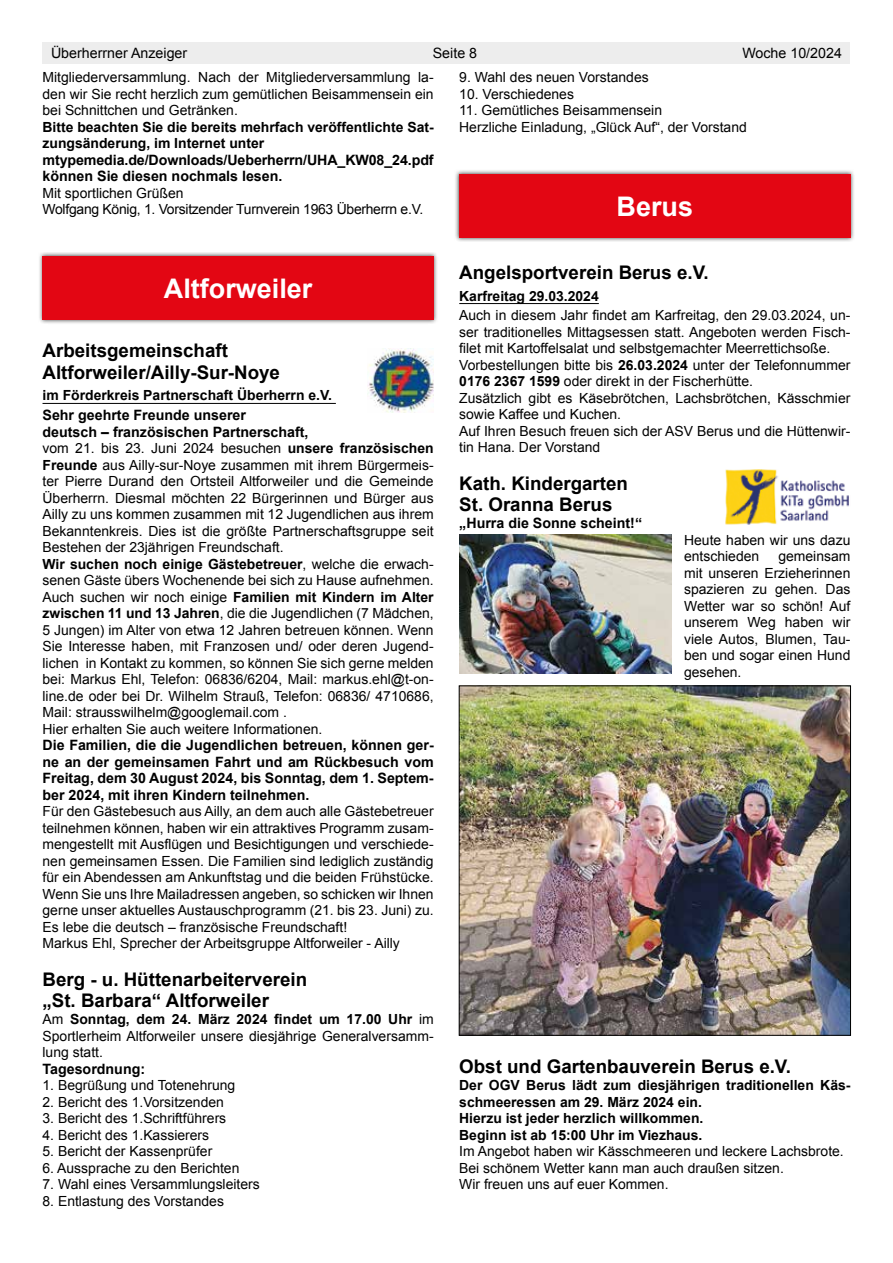
<style>
.page{position:relative;width:893px;height:1263px;background:#fff}
.page>*{position:absolute;margin:0;border:0;box-sizing:border-box;transform-origin:0 0}
.t1{font:700 27px "Arial";color:#fff}
.t2{font:700 18.75px/21px "Arial";color:#000}
.t3{font:700 14.25px/16.5px "Arial";color:#000}
.t4{font:14.25px "Arial";color:#000}
.t5{font:13.95px/16.5px "Arial";color:#000}
.t6{font:700 13.95px/16.5px "Arial";color:#000}
.t7{font:13.95px/16.5px "Arial";letter-spacing:-.02em;color:#000}
.s1{font-weight:700}
</style>
<div class="page">
<div style="left:43px;top:43px;width:807px;height:21px;background:#ededed"></div>
<hr style="left:459px;top:303px;width:140px;height:1px;background:#000">
<div style="left:455px;top:169px;width:400px;height:73px;background:#000;opacity:.7"></div>
<div style="left:459px;top:174px;width:391px;height:64px;background:#e30613"></div>
<img style="left:725px;top:469px;width:124px;height:55px">
<img style="left:459px;top:535px;width:212px;height:139px">
<img style="left:461px;top:688px;width:388px;height:345px">
<div style="left:459px;top:686px;width:392px;height:349px;border:1px solid #000"></div>
<hr style="left:43px;top:403px;width:293px;height:1px;background:#000">
<div style="left:38px;top:252px;width:401px;height:72px;background:#000;opacity:.7"></div>
<div style="left:43px;top:256px;width:391px;height:64px;background:#e30613"></div>
<img style="left:367px;top:349px;width:67px;height:64px">
<p class="t4" style="left:51px;top:44px;width:138px">Überherrner Anzeiger</p>
<p class="t4" style="left:433px;top:44px;width:46px">Seite 8</p>
<p class="t4" style="left:742px;top:44px;width:101px">Woche 10/2024</p>
<p class="t5" style="left:459px;top:69px;width:191px">9. Wahl des neuen Vorstandes</p>
<p class="t5" style="left:459px;top:86px;width:116px">10. Verschiedenes</p>
<p class="t5" style="left:459px;top:102px;width:289px">11. Gemütliches Beisammensein<br>Herzliche Einladung, „Glück Auf“, der Vorstand</p>
<p class="t5" style="left:43px;top:69px;width:393px;text-align:justify">Mitgliederversammlung. Nach der Mitgliederversammlung la&shy;den wir Sie recht herzlich zum gemütlichen Beisammensein ein bei Schnittchen und Getränken.</p>
<p class="t6" style="left:43px;top:119px;width:393px">Bitte beachten Sie die bereits mehrfach veröffentlichte Sat&shy;zungsänderung, im Internet unter</p>
<p class="t3" style="left:43px;top:152px;width:393px">mtypemedia.de/Downloads/Ueberherrn/UHA_KW08_24.pdf können Sie diesen nochmals lesen.</p>
<p class="t7" style="left:43px;top:185px;width:382px">Mit sportlichen Grüßen<br>Wolfgang König, 1. Vorsitzender Turnverein 1963 Überherrn e.V.</p>
<h1 class="t1" style="left:617px;top:189px;width:78px">Berus</h1>
<h1 class="t1" style="left:164px;top:271px;width:150px">Altforweiler</h1>
<h2 class="t2" style="left:43px;top:340px;width:239px;line-height:21.9px">Arbeitsgemeinschaft<br>Altforweiler/Ailly-Sur-Noye</h2>
<p class="t6" style="left:43px;top:388px;width:291px">im Förderkreis Partnerschaft Überherrn e.V.</p>
<p class="t3" style="left:43px;top:408px;width:268px">Sehr geehrte Freunde unserer<br>deutsch – französischen Partnerschaft,</p>
<p class="t5" style="left:43px;top:440px;width:393px">vom 21. bis 23. Juni 2024 besuchen <span class="s1">unsere französischen Freunde</span> aus Ailly-sur-Noye zusammen mit ihrem Bürgermeis&shy;ter Pierre Durand den Ortsteil Altforweiler und die Gemeinde Überherrn. Diesmal möchten 22 Bürgerinnen und Bürger aus Ailly zu uns kommen zusammen mit 12 Jugendlichen aus ihrem Bekanntenkreis. Dies ist die größte Partnerschaftsgruppe seit Bestehen der 23jährigen Freundschaft.<br><span class="s1">Wir suchen noch einige Gästebetreuer</span>, welche die erwach&shy;senen Gäste übers Wochenende bei sich zu Hause aufnehmen.<br>Auch suchen wir noch einige <span class="s1">Familien mit Kindern im Alter zwischen 11 und 13 Jahren</span>, die die Jugendlichen (7 Mädchen, 5 Jungen) im Alter von etwa 12 Jahren betreuen können. Wenn Sie Interesse haben, mit Franzosen und/ oder deren Jugend&shy;lichen in Kontakt zu kommen, so können Sie sich gerne melden bei: Markus Ehl, Telefon: 06836/6204, Mail: markus.ehl@t-on&shy;line.de oder bei Dr. Wilhelm Strauß, Telefon: 06836/ 4710686, Mail: strausswilhelm@googlemail.com .<br>Hier erhalten Sie auch weitere Informationen.</p>
<p class="t3" style="left:43px;top:738px;width:393px;text-align:justify">Die Familien, die die Jugendlichen betreuen, können ger&shy;ne an der gemeinsamen Fahrt und am Rückbesuch vom Freitag, dem 30 August 2024, bis Sonntag, dem 1. Septem&shy;ber 2024, mit ihren Kindern teilnehmen.</p>
<p class="t5" style="left:43px;top:803px;width:393px">Für den Gästebesuch aus Ailly, an dem auch alle Gästebetreuer teilnehmen können, haben wir ein attraktives Programm zusam&shy;mengestellt mit Ausflügen und Besichtigungen und verschiede&shy;nen gemeinsamen Essen. Die Familien sind lediglich zuständig für ein Abendessen am Ankunftstag und die beiden Frühstücke.<br>Wenn Sie uns Ihre Mailadressen angeben, so schicken wir Ihnen gerne unser aktuelles Austauschprogramm (21. bis 23. Juni) zu.<br>Es lebe die deutsch – französische Freundschaft!<br>Markus Ehl, Sprecher der Arbeitsgruppe Altforweiler - Ailly</p>
<h2 class="t2" style="left:43px;top:969px;width:266px">Berg - u. Hüttenarbeiterverein „St. Barbara“ Altforweiler</h2>
<p class="t5" style="left:43px;top:1011px;width:393px;text-align:justify">Am <span class="s1">Sonntag, dem 24. März 2024 findet um 17.00 Uhr</span> im Sportlerheim Altforweiler unsere diesjährige Generalversamm&shy;lung statt.</p>
<p class="t3" style="left:43px;top:1061px;width:104px">Tagesordnung:</p>
<p class="t5" style="left:43px;top:1077px;width:194px">1. Begrüßung und Totenehrung</p>
<p class="t5" style="left:43px;top:1094px;width:183px">2. Bericht des 1.Vorsitzenden</p>
<p class="t5" style="left:43px;top:1110px;width:185px">3. Bericht des 1.Schriftführers</p>
<p class="t5" style="left:43px;top:1127px;width:168px">4. Bericht des 1.Kassierers</p>
<p class="t5" style="left:43px;top:1143px;width:171px">5. Bericht der Kassenprüfer</p>
<p class="t5" style="left:43px;top:1160px;width:198px">6. Aussprache zu den Berichten</p>
<p class="t5" style="left:43px;top:1176px;width:219px">7. Wahl eines Versammlungsleiters</p>
<p class="t5" style="left:43px;top:1193px;width:183px">8. Entlastung des Vorstandes</p>
<h2 class="t2" style="left:459px;top:263px;width:251px">Angelsportverein Berus e.V.</h2>
<p class="t6" style="left:459px;top:288px;width:141px">Karfreitag 29.03.2024</p>
<p class="t5" style="left:459px;top:307px;width:393px">Auch in diesem Jahr findet am Karfreitag, den 29.03.2024, un&shy;ser traditionelles Mittagsessen statt. Angeboten werden Fisch&shy;filet mit Kartoffelsalat und selbstgemachter Meerrettichsoße.<br>Vorbestellungen bitte bis <span class="s1">26.03.2024</span> unter der Telefonnummer <span class="s1">0176 2367 1599</span> oder direkt in der Fischerhütte.<br>Zusätzlich gibt es Käsebrötchen, Lachsbrötchen, Kässchmier sowie Kaffee und Kuchen.<br>Auf Ihren Besuch freuen sich der ASV Berus und die Hüttenwir&shy;tin Hana. Der Vorstand</p>
<h2 class="t2" style="left:459px;top:473px;width:170px">Kath. Kindergarten<br>St. Oranna Berus</h2>
<p class="t3" style="left:459px;top:516px;width:184px">„Hurra die Sonne scheint!“</p>
<p class="t5" style="left:684px;top:532px;width:168px">Heute haben wir uns dazu entschieden</p>
<p class="t5" style="left:684px;top:548px;width:168px;text-align:justify;text-indent:94px">gemeinsam mit unseren Erzieherinnen spazieren zu gehen. Das Wetter war so schön! Auf unserem Weg haben wir viele Autos, Blumen, Tau&shy;ben und sogar einen Hund gesehen.</p>
<h2 class="t2" style="left:459px;top:1056px;width:333px">Obst und Gartenbauverein Berus e.V.</h2>
<p class="t6" style="left:459px;top:1077px;width:393px">Der OGV Berus lädt zum diesjährigen traditionellen Käs&shy;schmeeressen am 29. März 2024 ein.<br>Hierzu ist jeder herzlich willkommen.<br>Beginn ist ab 15:00 Uhr im Viezhaus.</p>
<p class="t5" style="left:459px;top:1143px;width:386px">Im Angebot haben wir Kässchmeeren und leckere Lachsbrote.<br>Bei schönem Wetter kann man auch draußen sitzen.<br>Wir freuen uns auf euer Kommen.</p>
</div>
